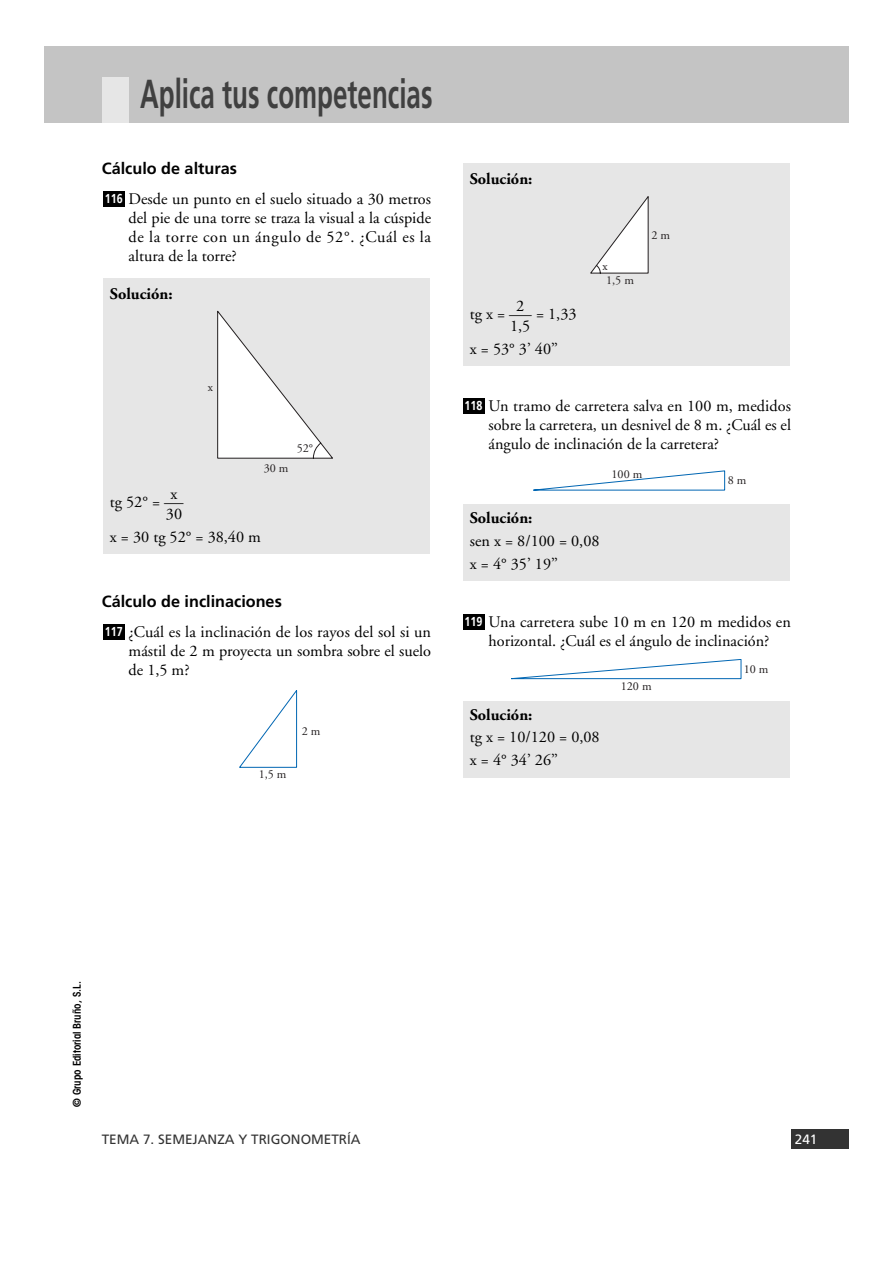
<style>
.page{position:relative;width:893px;height:1263px;background:#fff}
.page>*{position:absolute;margin:0;border:0;box-sizing:border-box;transform-origin:0 0}
.t1{font:700 40.5px "Frutiger";color:#404040;scale:.64 1}
.t2{font:16.2px/18.9px "Adobe Garamond";color:#000;text-align:justify}
.t3{font:700 16.2px "Frutiger";color:#000}
.t4{font:700 16.2px "Adobe Garamond";color:#000}
.t5{font:13.5px "Frutiger";color:#333}
.t6{font:13.5px "Frutiger";color:#fff}
.t7{font:700 12.9px "Frutiger";color:#fff;scale:.83 1}
.t8{font:12.15px/13.8px "Adobe Garamond";color:#231f20}
.t9{font:600 condensed 10.8px "Avant Garde";color:#000}
</style>
<div class="page">
<div style="left:791px;top:1130px;width:57px;height:19px;background:#333"></div>
<div style="left:44px;top:47px;width:804px;height:76px;background:#c4c4c4"></div>
<div style="left:102px;top:77px;width:27px;height:46px;background:#e6e6e6"></div>
<div style="left:463px;top:701px;width:326px;height:77px;background:#e6e6e6"></div>
<div style="left:463px;top:614px;width:21px;height:15px;background:#000"></div>
<div style="left:463px;top:505px;width:326px;height:76px;background:#e6e6e6"></div>
<div style="left:463px;top:399px;width:21px;height:15px;background:#000"></div>
<div style="left:463px;top:163px;width:326px;height:203px;background:#e6e6e6"></div>
<div style="left:103px;top:624px;width:21px;height:16px;background:#000"></div>
<div style="left:103px;top:278px;width:326px;height:275px;background:#e6e6e6"></div>
<div style="left:103px;top:191px;width:21px;height:16px;background:#000"></div>
<svg style="left:217px;top:311px;width:116px;height:148px"></svg>
<svg style="left:590px;top:196px;width:58px;height:78px"></svg>
<svg style="left:511px;top:659px;width:230px;height:20px"></svg>
<svg style="left:239px;top:690px;width:58px;height:78px"></svg>
<svg style="left:533px;top:470px;width:192px;height:20px"></svg>
<h1 class="t1" style="left:140px;top:77px;width:458px">Aplica tus competencias</h1>
<p class="t3" style="left:102px;top:162px;width:136px">Cálculo de alturas</p>
<p class="t2" style="left:129px;top:191px;width:304px">Desde un punto en el suelo situado a 30 metros del pie de una torre se traza la visual a la cúspide de la torre con un ángulo de 52°. ¿Cuál es la altura de la torre?</p>
<p class="t7" style="left:105px;top:193px;width:23px">116</p>
<p class="t4" style="left:110px;top:287px;width:64px">Solución:</p>
<p class="t8" style="left:208px;top:381px;width:7px">x</p>
<p class="t8" style="left:264px;top:462px;width:26px">30 m</p>
<p class="t2" style="left:170px;top:486px;width:8px">x</p>
<p class="t2" style="left:110px;top:497px;width:75px;line-height:12.1px;text-align:right">tg 52° = —<br>30</p>
<p class="t2" style="left:110px;top:529px;width:152px">x = 30 tg 52° = 38,40 m</p>
<p class="t8" style="left:297px;top:443px;width:18px">52°</p>
<p class="t3" style="left:102px;top:595px;width:181px">Cálculo de inclinaciones</p>
<p class="t2" style="left:129px;top:624px;width:304px">¿Cuál es la inclinación de los rayos del sol si un mástil de 2 m proyecta un sombra sobre el suelo de 1,5 m?</p>
<p class="t7" style="left:105px;top:626px;width:23px">117</p>
<p class="t8" style="left:259px;top:768px;width:29px">1,5 m</p>
<p class="t8" style="left:302px;top:725px;width:20px">2 m</p>
<p class="t4" style="left:470px;top:172px;width:64px">Solución:</p>
<p class="t2" style="left:516px;top:298px;width:10px">2</p>
<p class="t2" style="left:470px;top:310px;width:108px;line-height:12.1px;text-align:center">tg x = — = 1,33<br>1,5</p>
<p class="t2" style="left:470px;top:341px;width:90px">x = 53° 3’ 40’’</p>
<p class="t8" style="left:606px;top:261px;width:29px;text-indent:-4px">x<br>1,5 m</p>
<p class="t8" style="left:651px;top:230px;width:20px">2 m</p>
<p class="t2" style="left:488px;top:398px;width:304px">Un tramo de carretera salva en 100 m, medidos sobre la carretera, un desnivel de 8 m. ¿Cuál es el ángulo de inclinación de la carretera?</p>
<p class="t7" style="left:464px;top:400px;width:23px">118</p>
<p class="t4" style="left:470px;top:511px;width:64px">Solución:</p>
<p class="t2" style="left:470px;top:531px;width:131px;line-height:22.8px">sen x = 8/100 = 0,08 x = 4° 35’ 19’’</p>
<p class="t8" style="left:611px;top:468px;width:32px">100 m</p>
<p class="t8" style="left:727px;top:475px;width:20px">8 m</p>
<p class="t2" style="left:488px;top:614px;width:304px">Una carretera sube 10 m en 120 m medidos en horizontal. ¿Cuál es el ángulo de inclinación?</p>
<p class="t7" style="left:464px;top:616px;width:23px">119</p>
<p class="t4" style="left:470px;top:708px;width:64px">Solución:</p>
<p class="t2" style="left:470px;top:727px;width:131px;line-height:22.8px">tg x = 10/120 = 0,08 x = 4° 34’ 26’’</p>
<p class="t8" style="left:620px;top:680px;width:32px">120 m</p>
<p class="t8" style="left:743px;top:663px;width:26px">10 m</p>
<p class="t9" style="left:73px;top:1107px;width:127px;rotate:-90deg">© Grupo Editorial Bruño, S.L.</p>
<p class="t5" style="left:102px;top:1134px;width:260px">TEMA 7. SEMEJANZA Y TRIGONOMETRÍA</p>
<p class="t6" style="left:794px;top:1134px;width:24px">241</p>
</div>
